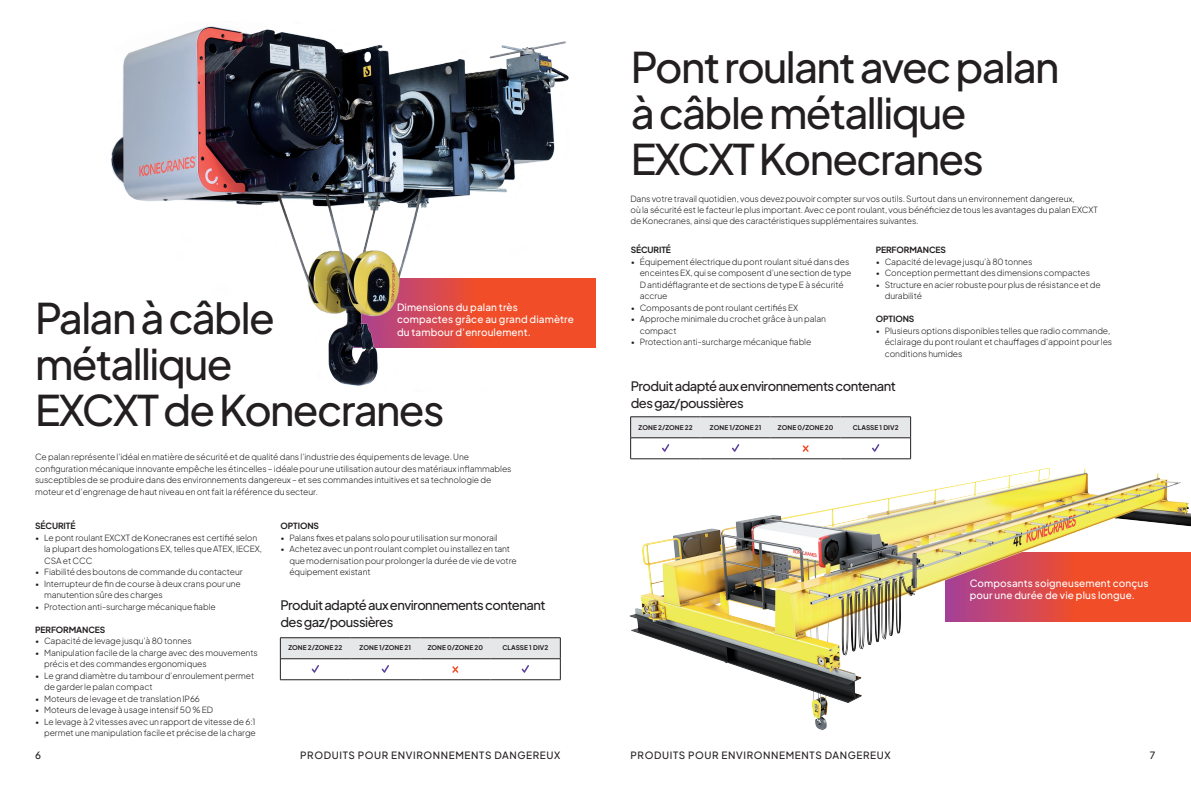
<style>
.page{position:relative;width:1191px;height:794px;background:#fff}
.page>*{position:absolute;margin:0;border:0;box-sizing:border-box;transform-origin:0 0}
.Headline_H2{font:42px/46px "Plus Jakarta Sans";letter-spacing:-.04em;color:#231f20}
.Sub-headline_H4{font:13px/17px "Plus Jakarta Sans";letter-spacing:-.04em;color:#231f20}
.Lead_paragraph{font:10px/12.5px "Plus Jakarta Sans";letter-spacing:.01em;color:#fff}
.UPPER_CASE{font:10px "Plus Jakarta Sans";letter-spacing:.06em;color:#231f20}
.Body_copy{font:8.5px/11.5px "Plus Jakarta Sans";letter-spacing:-.01em;color:#231f20}
.Subhead_for_body_copy{font:8.5px "Plus Jakarta Sans";letter-spacing:-.01em;color:#231f20}
.Table_header{font:6.5px "Plus Jakarta Sans";letter-spacing:.01em;color:#231f20}
</style>
<div class="page">
<div style="left:350px;top:279px;width:245px;height:69px;background:#f04d28"></div>
<img style="left:111px;top:26px;width:463px;height:360px">
<hr style="left:280px;top:637px;width:70px;height:1px;background:#231f20">
<hr style="left:350px;top:637px;width:70px;height:1px;background:#231f20">
<hr style="left:420px;top:637px;width:70px;height:1px;background:#231f20">
<hr style="left:490px;top:637px;width:70px;height:1px;background:#231f20">
<hr style="left:280px;top:679px;width:70px;height:1px;background:#231f20">
<hr style="left:350px;top:679px;width:70px;height:1px;background:#231f20">
<hr style="left:420px;top:679px;width:70px;height:1px;background:#231f20">
<hr style="left:490px;top:679px;width:70px;height:1px;background:#231f20">
<svg style="left:280px;top:638px;width:281px;height:41px"></svg>
<img style="left:629px;top:423px;width:562px;height:308px">
<hr style="left:630px;top:416px;width:70px;height:1px;background:#231f20">
<hr style="left:700px;top:416px;width:70px;height:1px;background:#231f20">
<hr style="left:770px;top:416px;width:70px;height:1px;background:#231f20">
<hr style="left:840px;top:416px;width:70px;height:1px;background:#231f20">
<svg style="left:630px;top:417px;width:281px;height:42px"></svg>
<p class="Headline_H2" style="left:630px;top:40px;width:430px">Pont roulant avec palan à câble métallique<br>EXCXT Konecranes</p>
<p class="Headline_H2" style="left:35px;top:291px;width:411px">Palan à câble métallique<br>EXCXT de Konecranes</p>
<p class="Lead_paragraph" style="left:397px;top:300px;width:178px">Dimensions du palan très compactes grâce au grand diamètre du tambour d’enroulement.</p>
<p class="Body_copy" style="left:35px;top:450px;width:478px">Ce palan représente l’idéal en matière de sécurité et de qualité dans l’industrie des équipements de levage. Une configuration mécanique innovante empêche les étincelles – idéale pour une utilisation autour des matériaux inflammables susceptibles de se produire dans des environnements dangereux – et ses commandes intuitives et sa technologie de moteur et d’engrenage de haut niveau en ont fait la référence du secteur.</p>
<p class="Subhead_for_body_copy" style="left:35px;top:519px;width:42px">SÉCURITÉ</p>
<p class="Body_copy" style="left:44px;top:531px;width:219px;text-indent:-9px">• Le pont roulant EXCXT de Konecranes est certifié selon la plupart des homologations EX, telles que ATEX, IECEX,<br>CSA et CCC</p>
<p class="Body_copy" style="left:35px;top:565px;width:209px">• Fiabilité des boutons de commande du contacteur</p>
<p class="Body_copy" style="left:44px;top:577px;width:198px;text-indent:-9px">• Interrupteur de fin de course à deux crans pour une manutention sûre des charges</p>
<p class="Body_copy" style="left:35px;top:600px;width:182px">• Protection anti-surcharge mécanique fiable</p>
<p class="Body_copy" style="left:35px;top:623px;width:72px">PERFORMANCES</p>
<p class="Body_copy" style="left:35px;top:634px;width:158px">• Capacité de levage jusqu’à 80 tonnes</p>
<p class="Body_copy" style="left:44px;top:646px;width:215px;text-indent:-9px">• Manipulation facile de la charge avec des mouvements précis et des commandes ergonomiques</p>
<p class="Body_copy" style="left:44px;top:669px;width:212px;text-indent:-9px">• Le grand diamètre du tambour d’enroulement permet de garder le palan compact</p>
<p class="Body_copy" style="left:35px;top:692px;width:166px">• Moteurs de levage et de translation IP66</p>
<p class="Body_copy" style="left:35px;top:703px;width:180px">• Moteurs de levage à usage intensif 50 % ED</p>
<p class="Body_copy" style="left:35px;top:715px;width:222px;text-align:right">• Le levage à 2 vitesses avec un rapport de vitesse de 6:1 permet une manipulation facile et précise de la charge</p>
<p class="Subhead_for_body_copy" style="left:280px;top:519px;width:40px">OPTIONS</p>
<p class="Body_copy" style="left:280px;top:531px;width:219px">• Palans fixes et palans solo pour utilisation sur monorail</p>
<p class="Body_copy" style="left:289px;top:542px;width:229px;text-indent:-9px">• Achetez avec un pont roulant complet ou installez en tant que modernisation pour prolonger la durée de vie de votre équipement existant</p>
<p class="Sub-headline_H4" style="left:280px;top:595px;width:267px">Produit adapté aux environnements contenant des gaz/poussières</p>
<p class="Table_header" style="left:288px;top:642px;width:55px">ZONE 2/ZONE 22</p>
<p class="Table_header" style="left:360px;top:642px;width:53px">ZONE 1/ZONE 21</p>
<p class="Table_header" style="left:428px;top:642px;width:57px">ZONE 0/ZONE 20</p>
<p class="Table_header" style="left:502px;top:642px;width:47px">CLASSE 1 DIV2</p>
<p class="Body_copy" style="left:630px;top:192px;width:469px;line-height:11px">Dans votre travail quotidien, vous devez pouvoir compter sur vos outils. Surtout dans un environnement dangereux,<br>où la sécurité est le facteur le plus important. Avec ce pont roulant, vous bénéficiez de tous les avantages du palan EXCXT de Konecranes, ainsi que des caractéristiques supplémentaires suivantes.</p>
<p class="Subhead_for_body_copy" style="left:630px;top:243px;width:42px">SÉCURITÉ</p>
<p class="Body_copy" style="left:639px;top:255px;width:213px;text-indent:-9px">• Équipement électrique du pont roulant situé dans des enceintes EX, qui se composent d’une section de type D antidéflagrante et de sections de type E à sécurité accrue</p>
<p class="Body_copy" style="left:630px;top:301px;width:169px">• Composants de pont roulant certifiés EX</p>
<p class="Body_copy" style="left:639px;top:312px;width:188px;text-indent:-9px">• Approche minimale du crochet grâce à un palan compact</p>
<p class="Body_copy" style="left:630px;top:335px;width:182px">• Protection anti-surcharge mécanique fiable</p>
<p class="Body_copy" style="left:875px;top:243px;width:72px">PERFORMANCES</p>
<p class="Body_copy" style="left:875px;top:255px;width:158px">• Capacité de levage jusqu’à 80 tonnes</p>
<p class="Body_copy" style="left:875px;top:266px;width:216px">• Conception permettant des dimensions compactes</p>
<p class="Body_copy" style="left:884px;top:278px;width:217px;text-indent:-9px">• Structure en acier robuste pour plus de résistance et de durabilité</p>
<p class="Subhead_for_body_copy" style="left:875px;top:312px;width:40px">OPTIONS</p>
<p class="Body_copy" style="left:884px;top:324px;width:229px;text-indent:-9px">• Plusieurs options disponibles telles que radio commande, éclairage du pont roulant et chauffages d’appoint pour les conditions humides</p>
<p class="Sub-headline_H4" style="left:630px;top:376px;width:267px">Produit adapté aux environnements contenant des gaz/poussières</p>
<p class="Table_header" style="left:638px;top:422px;width:55px">ZONE 2/ZONE 22</p>
<p class="Table_header" style="left:710px;top:422px;width:53px">ZONE 1/ZONE 21</p>
<p class="Table_header" style="left:778px;top:422px;width:57px">ZONE 0/ZONE 20</p>
<p class="Table_header" style="left:852px;top:422px;width:47px">CLASSE 1 DIV2</p>
<p class="Lead_paragraph" style="left:969px;top:576px;width:180px">Composants soigneusement conçus pour une durée de vie plus longue.</p>
<p class="UPPER_CASE" style="left:35px;top:747px;width:7px">6</p>
<p class="UPPER_CASE" style="left:300px;top:747px;width:262px">PRODUITS POUR ENVIRONNEMENTS DANGEREUX</p>
<p class="UPPER_CASE" style="left:630px;top:747px;width:262px">PRODUITS POUR ENVIRONNEMENTS DANGEREUX</p>
<p class="UPPER_CASE" style="left:1149px;top:747px;width:7px">7</p>
</div>
